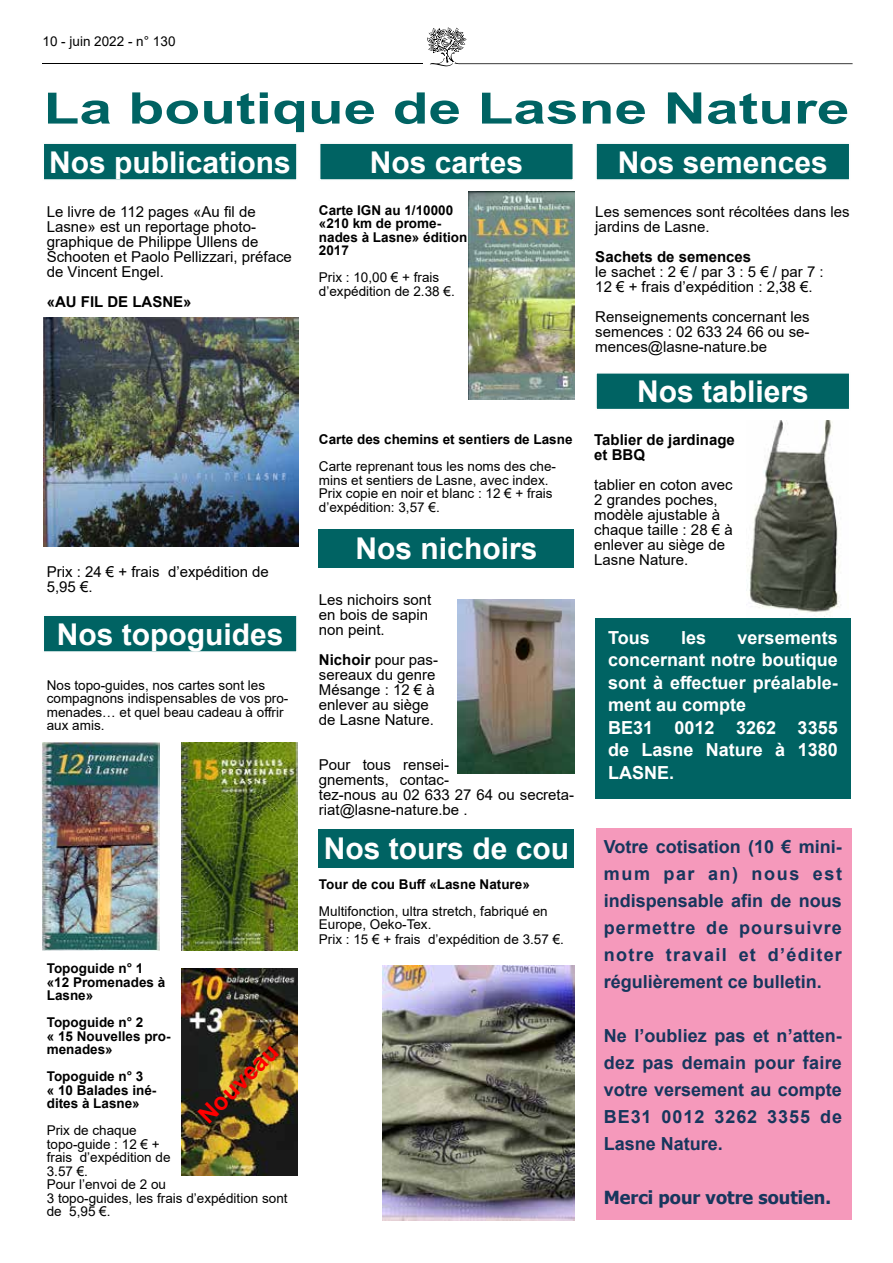
<style>
.page{position:relative;width:893px;height:1263px;background:#fff}
.page>*{position:absolute;margin:0;border:0;box-sizing:border-box;transform-origin:0 0}
.t1{font:700 43.5px "Arial";color:#006363;scale:1.35 1}
.t2{font:700 30px "Arial";color:#fff}
.t3{font:700 24px "Arial";color:#f00}
.t4{font:700 18px/27px "Arial";color:#17365d;text-align:justify}
.t5{font:700 18px/22.5px "Arial";color:#fff}
.t6{font:700 18px "Tahoma";color:#17365d}
.t7{font:15px/15px "Arial";color:#000}
.t8{font:700 15px/15px "Arial";color:#000}
.t9{font:13.5px/13.5px "Arial";color:#000}
.t10{font:700 13.5px/13.5px "Arial";color:#000}
.s1{font-weight:700}
</style>
<div class="page">
<svg style="left:427px;top:27px;width:426px;height:39px"></svg>
<hr style="left:43px;top:63px;width:380px;height:1px;background:#000">
<div style="left:596px;top:828px;width:255px;height:392px;background:#f599bb"></div>
<div style="left:43px;top:143px;width:254px;height:37px;background:#006363"></div>
<div style="left:43px;top:142px;width:255px;height:39px;border:2px solid #fcfdfd"></div>
<div style="left:43px;top:615px;width:254px;height:37px;background:#006363"></div>
<div style="left:43px;top:614px;width:255px;height:39px;border:2px solid #fcfdfd"></div>
<div style="left:596px;top:143px;width:254px;height:37px;background:#006363"></div>
<div style="left:595px;top:142px;width:255px;height:39px;border:2px solid #fcfdfd"></div>
<div style="left:595px;top:618px;width:255px;height:180px;background:#006363"></div>
<div style="left:319px;top:529px;width:255px;height:39px;background:#006363"></div>
<img style="left:458px;top:599px;width:116px;height:174px">
<img style="left:43px;top:318px;width:255px;height:228px">
<img style="left:43px;top:743px;width:116px;height:207px">
<img style="left:181px;top:743px;width:117px;height:207px">
<img style="left:181px;top:968px;width:117px;height:208px">
<img style="left:469px;top:191px;width:105px;height:209px">
<div style="left:596px;top:373px;width:254px;height:37px;background:#006363"></div>
<div style="left:595px;top:372px;width:255px;height:38px;border:2px solid #fcfdfd"></div>
<img style="left:747px;top:420px;width:94px;height:197px">
<div style="left:320px;top:143px;width:253px;height:37px;background:#006363"></div>
<div style="left:319px;top:142px;width:255px;height:39px;border:2px solid #fcfdfd"></div>
<div style="left:319px;top:829px;width:255px;height:38px;background:#006363"></div>
<img style="left:383px;top:965px;width:191px;height:255px">
<p class="t9" style="left:43px;top:34px;width:134px">10 - juin 2022 - n° 130</p>
<h1 class="t1" style="left:43px;top:78px;width:599px">La boutique de Lasne Nature</h1>
<h2 class="t2" style="left:49px;top:141px;width:243px">Nos publications</h2>
<p class="t7" style="left:47px;top:204px;width:247px">Le livre de 112 pages «Au fil de<br>Lasne» est un reportage photo&shy;graphique de Philippe Ullens de<br>Schooten et Paolo Pellizzari, préface de Vincent Engel.</p>
<p class="t8" style="left:47px;top:294px;width:146px">«AU FIL DE LASNE»</p>
<p class="t7" style="left:47px;top:564px;width:224px">Prix : 24 € + frais d’expédition de<br>5,95 €.</p>
<h2 class="t2" style="left:57px;top:613px;width:228px">Nos topoguides</h2>
<p class="t9" style="left:47px;top:678px;width:243px">Nos topo-guides, nos cartes sont les compagnons indispensables de vos pro&shy;menades… et quel beau cadeau à offrir aux amis.</p>
<p class="t10" style="left:47px;top:962px;width:120px">Topoguide n° 1 «12 Promenades à<br>Lasne»</p>
<p class="t10" style="left:47px;top:1016px;width:125px">Topoguide n° 2<br>« 15 Nouvelles pro&shy;menades»</p>
<p class="t10" style="left:47px;top:1070px;width:111px">Topoguide n° 3<br>« 10 Balades iné&shy;dites à Lasne»</p>
<p class="t9" style="left:47px;top:1123px;width:242px">Prix de chaque<br>topo-guide : 12 € +<br>frais d’expédition de<br>3.57 €.<br>Pour l’envoi de 2 ou<br>3 topo-guides, les frais d’expédition sont de 5,95 €.</p>
<h3 class="t3" style="left:190px;top:1107px;width:103px;rotate:-45deg">Nouveau</h3>
<h2 class="t2" style="left:370px;top:141px;width:155px">Nos cartes</h2>
<p class="t10" style="left:319px;top:203px;width:150px">Carte IGN au 1/10000 «210 km de prome&shy;nades à Lasne» édition<br>2017</p>
<p class="t9" style="left:319px;top:271px;width:137px">Prix : 10,00 € + frais d’expédition de 2.38 €.</p>
<p class="t10" style="left:319px;top:433px;width:255px">Carte des chemins et sentiers de Lasne</p>
<p class="t9" style="left:319px;top:460px;width:239px">Carte reprenant tous les noms des che&shy;mins et sentiers de Lasne, avec index.<br>Prix copie en noir et blanc : 12 € + frais d’expédition: 3,57 €.</p>
<h2 class="t2" style="left:356px;top:528px;width:183px">Nos nichoirs</h2>
<p class="t7" style="left:319px;top:592px;width:114px">Les nichoirs sont en bois de sapin non peint.</p>
<p class="t7" style="left:319px;top:652px;width:121px"><span class="s1">Nichoir</span> pour pas&shy;sereaux du genre<br>Mésange : 12 € à enlever au siège de Lasne Nature.</p>
<p class="t7" style="left:319px;top:757px;width:257px">Pour tous rensei-<br>gnements, contac-<br>tez-nous au 02 633 27 64 ou secreta&shy;riat@lasne-nature.be .</p>
<h2 class="t2" style="left:324px;top:828px;width:247px">Nos tours de cou</h2>
<p class="t10" style="left:319px;top:877px;width:212px">Tour de cou Buff «Lasne Nature»</p>
<p class="t9" style="left:319px;top:904px;width:230px">Multifonction, ultra stretch, fabriqué en<br>Europe, Oeko-Tex.</p>
<p class="t9" style="left:319px;top:933px;width:247px">Prix : 15 € + frais d’expédition de 3.57 €.</p>
<h2 class="t2" style="left:618px;top:141px;width:212px">Nos semences</h2>
<p class="t7" style="left:595px;top:204px;width:256px">Les semences sont récoltées dans les jardins de Lasne.</p>
<p class="t8" style="left:595px;top:249px;width:157px">Sachets de semences</p>
<p class="t7" style="left:595px;top:264px;width:230px">le sachet : 2 € / par 3 : 5 € / par 7 :<br>12 € + frais d’expédition : 2,38 €.</p>
<p class="t7" style="left:595px;top:309px;width:216px;text-align:justify">Renseignements concernant les semences : 02 633 24 66 ou se&shy;mences@lasne-nature.be</p>
<h2 class="t2" style="left:637px;top:370px;width:173px">Nos tabliers</h2>
<p class="t8" style="left:594px;top:432px;width:142px">Tablier de jardinage et BBQ</p>
<p class="t7" style="left:594px;top:477px;width:140px">tablier en coton avec<br>2 grandes poches, modèle ajustable à chaque taille : 28 € à enlever au siège de<br>Lasne Nature.</p>
<p class="t5" style="left:608px;top:626px;width:43px">Tous</p>
<p class="t5" style="left:681px;top:626px;width:27px">les</p>
<p class="t5" style="left:608px;top:626px;width:231px;text-indent:130px">versements concernant notre boutique sont à effectuer préalable&shy;ment au compte<br>BE31 0012 3262 3355 de Lasne Nature à 1380<br>LASNE.</p>
<p class="t4" style="left:604px;top:833px;width:240px">Votre cotisation (10 € mini&shy;mum par an) nous est indispensable afin de nous permettre de poursuivre notre travail et d’éditer régulièrement ce bulletin.</p>
<p class="t4" style="left:604px;top:1022px;width:240px">Ne l’oubliez pas et n’atten&shy;dez pas demain pour faire votre versement au compte BE31 0012 3262 3355 de Lasne Nature.</p>
<p class="t6" style="left:604px;top:1185px;width:229px">Merci pour votre soutien.</p>
</div>
